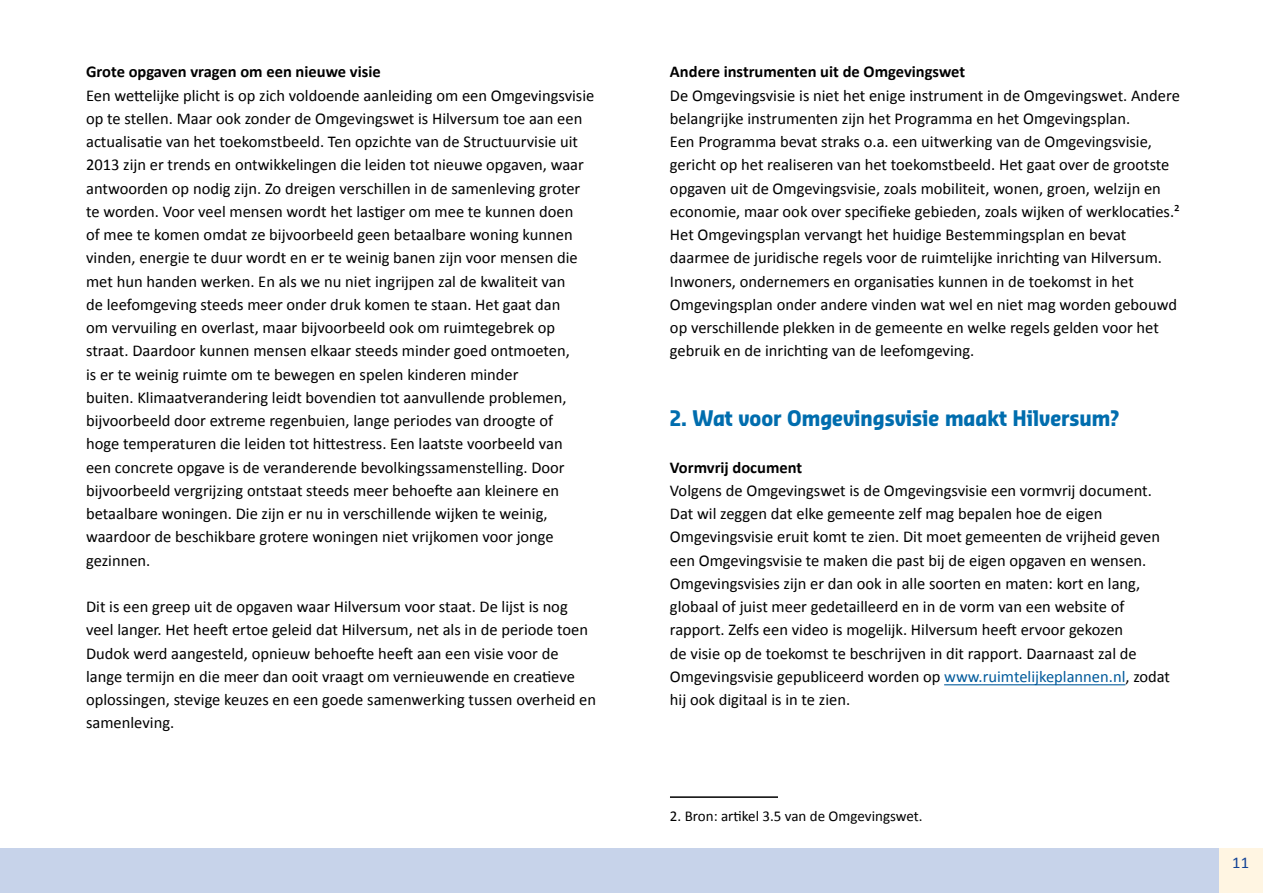
<style>
.page{position:relative;width:1263px;height:893px;background:#fff}
.page>*{position:absolute;margin:0;border:0;box-sizing:border-box;transform-origin:0 0}
.Kop_2{font:700 21px "Sansa Con Pro";color:#006dae}
.Broodtekst{font:16.5px/23.2px "Calibri";color:#000}
.Kop_4{font:700 16.5px "Calibri";color:#000}
.t1{font:16.5px "Calibri";color:#134395}
.Voetnoot{font:15px "Calibri";color:#000}
.s1{color:#005a9b}
</style>
<div class="page">
<div style="left:1218px;top:848px;width:45px;height:45px;background:#fff5e2"></div>
<div style="left:0;top:848px;width:1218px;height:45px;background:#c7d3ea"></div>
<hr style="left:944px;top:684px;width:181px;height:1px;background:#005a9b">
<hr style="left:670px;top:796px;width:108px;height:2px;background:#000">
<h4 class="Kop_4" style="left:86px;top:60px;width:296px">Grote opgaven vragen om een nieuwe visie</h4>
<p class="Broodtekst" style="left:86px;top:83px;width:510px">Een wettelijke plicht is op zich voldoende aanleiding om een Omgevingsvisie op te stellen. Maar ook zonder de Omgevingswet is Hilversum toe aan een actualisatie van het toekomstbeeld. Ten opzichte van de Structuurvisie uit 2013 zijn er trends en ontwikkelingen die leiden tot nieuwe opgaven, waar antwoorden op nodig zijn. Zo dreigen verschillen in de samenleving groter te worden. Voor veel mensen wordt het lastiger om mee te kunnen doen<br>of mee te komen omdat ze bijvoorbeeld geen betaalbare woning kunnen vinden, energie te duur wordt en er te weinig banen zijn voor mensen die met hun handen werken. En als we nu niet ingrijpen zal de kwaliteit van<br>de leefomgeving steeds meer onder druk komen te staan. Het gaat dan<br>om vervuiling en overlast, maar bijvoorbeeld ook om ruimtegebrek op straat. Daardoor kunnen mensen elkaar steeds minder goed ontmoeten,<br>is er te weinig ruimte om te bewegen en spelen kinderen minder<br>buiten. Klimaatverandering leidt bovendien tot aanvullende problemen, bijvoorbeeld door extreme regenbuien, lange periodes van droogte of<br>hoge temperaturen die leiden tot hittestress. Een laatste voorbeeld van<br>een concrete opgave is de veranderende bevolkingssamenstelling. Door bijvoorbeeld vergrijzing ontstaat steeds meer behoefte aan kleinere en betaalbare woningen. Die zijn er nu in verschillende wijken te weinig, waardoor de beschikbare grotere woningen niet vrijkomen voor jonge gezinnen.</p>
<p class="Broodtekst" style="left:86px;top:594px;width:512px">Dit is een greep uit de opgaven waar Hilversum voor staat. De lijst is nog veel langer. Het heeft ertoe geleid dat Hilversum, net als in de periode toen Dudok werd aangesteld, opnieuw behoefte heeft aan een visie voor de lange termijn en die meer dan ooit vraagt om vernieuwende en creatieve oplossingen, stevige keuzes en een goede samenwerking tussen overheid en samenleving.</p>
<h4 class="Kop_4" style="left:670px;top:60px;width:297px">Andere instrumenten uit de Omgevingswet</h4>
<p class="Broodtekst" style="left:670px;top:83px;width:511px">De Omgevingsvisie is niet het enige instrument in de Omgevingswet. Andere belangrijke instrumenten zijn het Programma en het Omgevingsplan.<br>Een Programma bevat straks o.a. een uitwerking van de Omgevingsvisie, gericht op het realiseren van het toekomstbeeld. Het gaat over de grootste opgaven uit de Omgevingsvisie, zoals mobiliteit, wonen, groen, welzijn en economie, maar ook over specifieke gebieden, zoals wijken of werklocaties.2<br>Het Omgevingsplan vervangt het huidige Bestemmingsplan en bevat daarmee de juridische regels voor de ruimtelijke inrichting van Hilversum.<br>Inwoners, ondernemers en organisaties kunnen in de toekomst in het Omgevingsplan onder andere vinden wat wel en niet mag worden gebouwd op verschillende plekken in de gemeente en welke regels gelden voor het gebruik en de inrichting van de leefomgeving.</p>
<h2 class="Kop_2" style="left:670px;top:404px;width:451px">2. Wat voor Omgevingsvisie maakt Hilversum?</h2>
<h4 class="Kop_4" style="left:670px;top:455px;width:134px">Vormvrij document</h4>
<p class="Broodtekst" style="left:670px;top:478px;width:502px">Volgens de Omgevingswet is de Omgevingsvisie een vormvrij document.<br>Dat wil zeggen dat elke gemeente zelf mag bepalen hoe de eigen Omgevingsvisie eruit komt te zien. Dit moet gemeenten de vrijheid geven een Omgevingsvisie te maken die past bij de eigen opgaven en wensen.<br>Omgevingsvisies zijn er dan ook in alle soorten en maten: kort en lang, globaal of juist meer gedetailleerd en in de vorm van een website of rapport. Zelfs een video is mogelijk. Hilversum heeft ervoor gekozen<br>de visie op de toekomst te beschrijven in dit rapport. Daarnaast zal de Omgevingsvisie gepubliceerd worden op <span class="s1">www.ruimtelijkeplannen.nl</span>, zodat hij ook digitaal is in te zien.</p>
<p class="Voetnoot" style="left:670px;top:806px;width:254px">2. Bron: artikel 3.5 van de Omgevingswet.</p>
<p class="t1" style="left:1232px;top:851px;width:18px">11</p>
</div>
